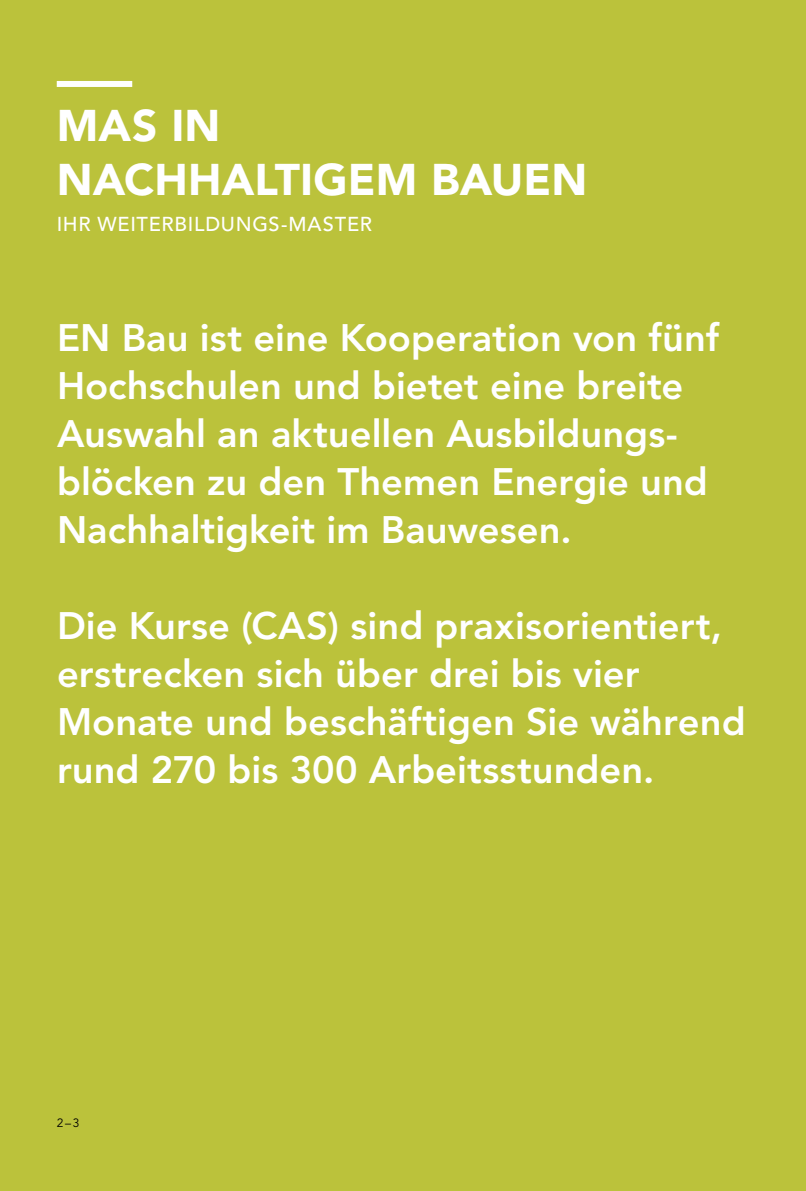
<style>
.page{position:relative;width:806px;height:1191px;background:#fff}
.page>*{position:absolute;margin:0;border:0;box-sizing:border-box;transform-origin:0 0}
.h_h3_Titel_Abschnitt{font:900 44px/54px "Avenir LT Std";letter-spacing:.005em;color:#fff}
.x_INTRODUCTION{font:800 38px/48px "Avenir LT Std";color:#fff}
.h_h3_Titel_Abschnitt-2{font:500 20px "Avenir LT Std";letter-spacing:.035em;color:#fff}
.IHR_AUFWAND__Text{font:12px "Avenir LT Std";color:#000}
</style>
<div class="page">
<div style="left:0;top:0;width:805px;height:1191px;background:#bbc23b"></div>
<div style="left:57px;top:81px;width:75px;height:6px;background:#fff"></div>
<p class="h_h3_Titel_Abschnitt" style="left:57px;top:98px;width:532px">MAS IN<br>NACHHALTIGEM BAUEN</p>
<p class="h_h3_Titel_Abschnitt-2" style="left:57px;top:212px;width:317px">IHR WEITERBILDUNGS-MASTER</p>
<p class="x_INTRODUCTION" style="left:57px;top:314px;width:663px">EN Bau ist eine Kooperation von fünf Hochschulen und bietet eine breite Auswahl an aktuellen Ausbildungs&shy;blöcken zu den Themen Energie und Nachhaltigkeit im Bauwesen.</p>
<p class="x_INTRODUCTION" style="left:57px;top:602px;width:666px">Die Kurse (CAS) sind praxisorientiert,</p>
<p class="x_INTRODUCTION" style="left:57px;top:650px;width:689px">erstrecken sich über drei bis vier<br>Monate und beschäftigen Sie während rund 270 bis 300 Arbeitsstunden.</p>
<p class="IHR_AUFWAND__Text" style="left:57px;top:1116px;width:24px">2–3</p>
</div>
